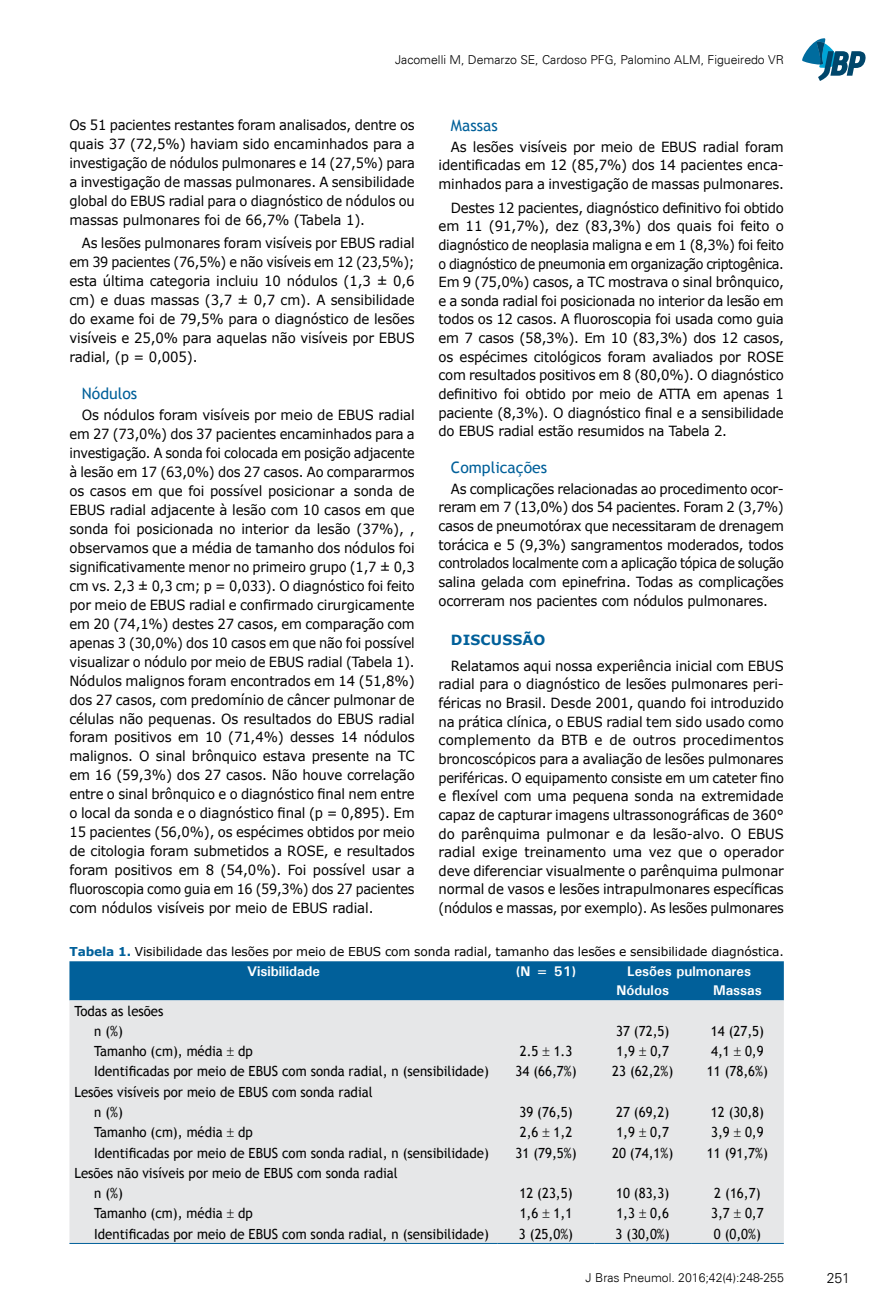
<style>
.page{position:relative;width:893px;height:1315px;background:#fff}
.page>*{position:absolute;margin:0;border:0;box-sizing:border-box;transform-origin:0 0}
.t1{font:15.75px "Trebuchet MS";color:#01609a}
.t2{font:14px/18.6px "Verdana";letter-spacing:-.015em;color:#000;text-align:justify;scale:.95 1}
.t3{font:14px/20.3px "Trebuchet MS";color:#000;scale:.94 1}
.t4{font:14px/18.9px "Verdana";letter-spacing:-.015em;color:#000;text-align:justify;scale:.94 1}
.t5{font:700 14px/19.6px "Univers";color:#fff}
.t6{font:700 14px "Verdana";letter-spacing:.01em;color:#01609a}
.t7{font:300 14px "Univers";color:#000}
.t8{font:12.25px "Verdana";letter-spacing:-.01em;color:#000}
.t9{font:300 12.25px "Univers";color:#000}
.s1{font-weight:700;color:#01609a}
</style>
<div class="page">
<svg style="left:802px;top:38px;width:64px;height:43px"></svg>
<div style="left:69px;top:961px;width:715px;height:39px;background:#01609a"></div>
<div style="left:69px;top:1000px;width:715px;height:243px;background:#e6e7e8"></div>
<hr style="left:69px;top:1243px;width:429px;height:1px;background:#01609a">
<hr style="left:498px;top:1243px;width:96px;height:1px;background:#01609a">
<hr style="left:594px;top:1243px;width:97px;height:1px;background:#01609a">
<hr style="left:691px;top:1243px;width:93px;height:1px;background:#01609a">
<svg style="left:227px;top:1047px;width:7px;height:9px"></svg>
<svg style="left:543px;top:1047px;width:6px;height:9px"></svg>
<svg style="left:639px;top:1047px;width:7px;height:9px"></svg>
<svg style="left:734px;top:1047px;width:7px;height:9px"></svg>
<svg style="left:227px;top:1128px;width:7px;height:9px"></svg>
<svg style="left:543px;top:1128px;width:6px;height:9px"></svg>
<svg style="left:639px;top:1128px;width:7px;height:9px"></svg>
<svg style="left:734px;top:1128px;width:7px;height:9px"></svg>
<svg style="left:227px;top:1209px;width:7px;height:9px"></svg>
<svg style="left:543px;top:1209px;width:6px;height:9px"></svg>
<svg style="left:639px;top:1209px;width:7px;height:9px"></svg>
<svg style="left:734px;top:1209px;width:7px;height:9px"></svg>
<p class="t9" style="left:395px;top:52px;width:390px">Jacomelli M, Demarzo SE, Cardoso PFG, Palomino ALM, Figueiredo VR</p>
<p class="t4" style="left:69px;top:115px;width:369px">Os 51 pacientes restantes foram analisados, dentre os quais 37 (72,5%) haviam sido encaminhados para a investigação de nódulos pulmonares e 14 (27,5%) para a investigação de massas pulmonares. A sensibilidade global do EBUS radial para o diagnóstico de nódulos ou massas pulmonares foi de 66,7% (Tabela 1).</p>
<p class="t4" style="left:69px;top:234px;width:369px;text-indent:12px">As lesões pulmonares foram visíveis por EBUS radial em 39 pacientes (76,5%) e não visíveis em 12 (23,5%); esta última categoria incluiu 10 nódulos (1,3 ± 0,6 cm) e duas massas (3,7 ± 0,7 cm). A sensibilidade do exame foi de 79,5% para o diagnóstico de lesões visíveis e 25,0% para aquelas não visíveis por EBUS radial, (p = 0,005).</p>
<p class="t1" style="left:82px;top:384px;width:57px">Nódulos</p>
<p class="t2" style="left:69px;top:405px;width:365px;text-indent:12px">Os nódulos foram visíveis por meio de EBUS radial em 27 (73,0%) dos 37 pacientes encaminhados para a investigação. A sonda foi colocada em posição adjacente à lesão em 17 (63,0%) dos 27 casos. Ao compararmos os casos em que foi possível posicionar a sonda de EBUS radial adjacente à lesão com 10 casos em que sonda foi posicionada no interior da lesão (37%), , observamos que a média de tamanho dos nódulos foi significativamente menor no primeiro grupo (1,7 ± 0,3 cm vs. 2,3 ± 0,3 cm; p = 0,033). O diagnóstico foi feito por meio de EBUS radial e confirmado cirurgicamente em 20 (74,1%) destes 27 casos, em comparação com apenas 3 (30,0%) dos 10 casos em que não foi possível visualizar o nódulo por meio de EBUS radial (Tabela 1).<br>Nódulos malignos foram encontrados em 14 (51,8%) dos 27 casos, com predomínio de câncer pulmonar de células não pequenas. Os resultados do EBUS radial foram positivos em 10 (71,4%) desses 14 nódulos malignos. O sinal brônquico estava presente na TC em 16 (59,3%) dos 27 casos. Não houve correlação entre o sinal brônquico e o diagnóstico final nem entre o local da sonda e o diagnóstico final (p = 0,895). Em 15 pacientes (56,0%), os espécimes obtidos por meio de citologia foram submetidos a ROSE, e resultados foram positivos em 8 (54,0%). Foi possível usar a fluoroscopia como guia em 16 (59,3%) dos 27 pacientes com nódulos visíveis por meio de EBUS radial.</p>
<p class="t1" style="left:451px;top:116px;width:48px">Massas</p>
<p class="t2" style="left:439px;top:137px;width:365px;text-indent:12px">As lesões visíveis por meio de EBUS radial foram identificadas em 12 (85,7%) dos 14 pacientes enca&shy;minhados para a investigação de massas pulmonares.</p>
<p class="t2" style="left:439px;top:198px;width:365px;text-indent:12px">Destes 12 pacientes, diagnóstico definitivo foi obtido em 11 (91,7%), dez (83,3%) dos quais foi feito o diagnóstico de neoplasia maligna e em 1 (8,3%) foi feito o diagnóstico de pneumonia em organização criptogênica.<br>Em 9 (75,0%) casos, a TC mostrava o sinal brônquico, e a sonda radial foi posicionada no interior da lesão em todos os 12 casos. A fluoroscopia foi usada como guia em 7 casos (58,3%). Em 10 (83,3%) dos 12 casos, os espécimes citológicos foram avaliados por ROSE com resultados positivos em 8 (80,0%). O diagnóstico definitivo foi obtido por meio de ATTA em apenas 1 paciente (8,3%). O diagnóstico final e a sensibilidade do EBUS radial estão resumidos na Tabela 2.</p>
<p class="t1" style="left:451px;top:458px;width:98px">Complicações</p>
<p class="t2" style="left:439px;top:479px;width:365px;text-indent:12px">As complicações relacionadas ao procedimento ocor&shy;reram em 7 (13,0%) dos 54 pacientes. Foram 2 (3,7%) casos de pneumotórax que necessitaram de drenagem torácica e 5 (9,3%) sangramentos moderados, todos controlados localmente com a aplicação tópica de solução salina gelada com epinefrina. Todas as complicações ocorreram nos pacientes com nódulos pulmonares.</p>
<p class="t6" style="left:451px;top:630px;width:96px">DISCUSSÃO</p>
<p class="t2" style="left:439px;top:656px;width:365px;text-indent:12px">Relatamos aqui nossa experiência inicial com EBUS radial para o diagnóstico de lesões pulmonares peri&shy;féricas no Brasil. Desde 2001, quando foi introduzido na prática clínica, o EBUS radial tem sido usado como complemento da BTB e de outros procedimentos broncoscópicos para a avaliação de lesões pulmonares periféricas. O equipamento consiste em um cateter fino e flexível com uma pequena sonda na extremidade capaz de capturar imagens ultrassonográficas de 360° do parênquima pulmonar e da lesão-alvo. O EBUS radial exige treinamento uma vez que o operador deve diferenciar visualmente o parênquima pulmonar normal de vasos e lesões intrapulmonares específicas (nódulos e massas, por exemplo). As lesões pulmonares</p>
<p class="t8" style="left:69px;top:943px;width:716px"><span class="s1">Tabela 1.</span> Visibilidade das lesões por meio de EBUS com sonda radial, tamanho das lesões e sensibilidade diagnóstica.</p>
<p class="t5" style="left:247px;top:961px;width:75px">Visibilidade</p>
<p class="t5" style="left:516px;top:961px;width:62px">(N = 51)</p>
<p class="t5" style="left:616px;top:961px;width:136px;text-indent:11px">Lesões pulmonares<br>Nódulos</p>
<p class="t5" style="left:713px;top:980px;width:50px">Massas</p>
<p class="t3" style="left:94px;top:1000px;width:75px;text-indent:-20px">Todas as lesões n (%)</p>
<p class="t3" style="left:616px;top:1021px;width:58px">37 (72,5)</p>
<p class="t3" style="left:711px;top:1021px;width:58px">14 (27,5)</p>
<p class="t3" style="left:94px;top:1041px;width:170px">Tamanho (cm), média dp</p>
<p class="t3" style="left:520px;top:1041px;width:57px">2.5 1.3</p>
<p class="t3" style="left:616px;top:1041px;width:57px">1,9 0,7</p>
<p class="t3" style="left:711px;top:1041px;width:57px">4,1 0,9</p>
<p class="t3" style="left:94px;top:1061px;width:421px">Identificadas por meio de EBUS com sonda radial, n (sensibilidade)</p>
<p class="t3" style="left:515px;top:1061px;width:66px">34 (66,7%)</p>
<p class="t3" style="left:612px;top:1061px;width:66px">23 (62,2%)</p>
<p class="t3" style="left:707px;top:1061px;width:66px">11 (78,6%)</p>
<p class="t3" style="left:94px;top:1081px;width:298px;text-indent:-20px">Lesões visíveis por meio de EBUS com sonda radial n (%)</p>
<p class="t3" style="left:519px;top:1102px;width:58px">39 (76,5)</p>
<p class="t3" style="left:616px;top:1102px;width:58px">27 (69,2)</p>
<p class="t3" style="left:711px;top:1102px;width:58px">12 (30,8)</p>
<p class="t3" style="left:94px;top:1122px;width:170px">Tamanho (cm), média dp</p>
<p class="t3" style="left:520px;top:1122px;width:57px">2,6 1,2</p>
<p class="t3" style="left:616px;top:1122px;width:57px">1,9 0,7</p>
<p class="t3" style="left:711px;top:1122px;width:57px">3,9 0,9</p>
<p class="t3" style="left:94px;top:1142px;width:421px">Identificadas por meio de EBUS com sonda radial, n (sensibilidade)</p>
<p class="t3" style="left:515px;top:1142px;width:66px">31 (79,5%)</p>
<p class="t3" style="left:612px;top:1142px;width:66px">20 (74,1%)</p>
<p class="t3" style="left:707px;top:1142px;width:66px">11 (91,7%)</p>
<p class="t3" style="left:94px;top:1162px;width:324px;text-indent:-20px">Lesões não visíveis por meio de EBUS com sonda radial n (%)</p>
<p class="t3" style="left:519px;top:1183px;width:58px">12 (23,5)</p>
<p class="t3" style="left:616px;top:1183px;width:58px">10 (83,3)</p>
<p class="t3" style="left:714px;top:1183px;width:51px">2 (16,7)</p>
<p class="t3" style="left:94px;top:1203px;width:170px">Tamanho (cm), média dp</p>
<p class="t3" style="left:520px;top:1203px;width:57px">1,6 1,1</p>
<p class="t3" style="left:616px;top:1203px;width:57px">1,3 0,6</p>
<p class="t3" style="left:711px;top:1203px;width:57px">3,7 0,7</p>
<p class="t3" style="left:94px;top:1223px;width:421px">Identificadas por meio de EBUS com sonda radial, n (sensibilidade)</p>
<p class="t3" style="left:519px;top:1223px;width:59px">3 (25,0%)</p>
<p class="t3" style="left:616px;top:1223px;width:59px">3 (30,0%)</p>
<p class="t3" style="left:714px;top:1223px;width:52px">0 (0,0%)</p>
<p class="t9" style="left:586px;top:1270px;width:200px">J Bras Pneumol. 2016;42(4):248-255</p>
<p class="t7" style="left:827px;top:1269px;width:25px">251</p>
</div>
